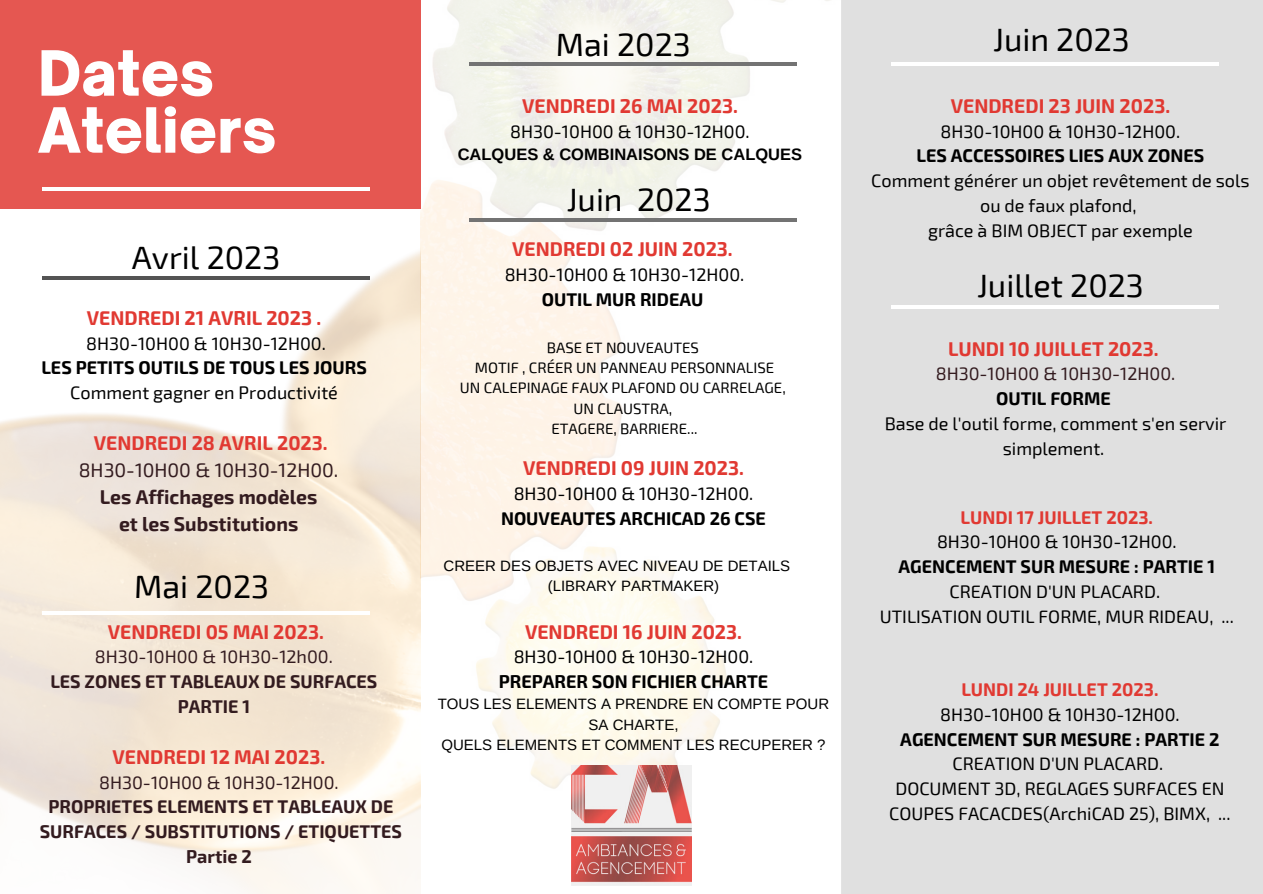
<style>
.page{position:relative;width:1263px;height:894px;background:#fff}
.page>*{position:absolute;margin:0;border:0;box-sizing:border-box;transform-origin:0 0}
.t1{font:900 59.55px/57px "Open Sauce One";color:#fff}
.t2{font:32.25px "Exo 2";color:#000}
.t3{font:700 19.5px "Exo 2";color:#e13932}
.t4{font:700 19.5px/27px "Exo 2";color:#331b1f;text-align:center}
.t5{font:19.5px "Exo 2";color:#331b1f}
.t6{font:18px/24.8px "Exo 2";color:#000;text-align:center}
.t7{font:700 18px "Exo 2";color:#000}
.t8{font:700 18px/24.8px "Exo 2";color:#331b1f;text-align:center}
.t9{font:18px "Exo 2";color:#331b1f}
.t10{font:700 18px "Exo 2";color:#e13932}
.t11{font:700 16.5px "Arimo";color:#000}
.t12{font:15px/20.2px "Arimo";color:#000}
.t13{font:15px/20.2px "Exo 2";color:#000;text-align:center}
</style>
<div class="page">
<div style="left:841px;top:0;width:422px;height:893px;background:#e0e0e0"></div>
<img style="left:421px;top:0;width:409px;height:886px">
<img style="left:0;top:251px;width:420px;height:642px">
<hr style="left:891px;top:62px;width:328px;height:4px;background:#fff">
<div style="left:0;top:0;width:420px;height:209px;background:#e55751"></div>
<hr style="left:42px;top:187px;width:328px;height:4px;background:#fff">
<img style="left:572px;top:765px;width:119px;height:119px">
<hr style="left:470px;top:62px;width:327px;height:4px;background:#737373">
<hr style="left:43px;top:276px;width:327px;height:3px;background:#545454">
<hr style="left:891px;top:305px;width:328px;height:3px;background:#fff">
<hr style="left:470px;top:218px;width:327px;height:4px;background:#737373">
<svg style="left:43px;top:610px;width:327px;height:4px"></svg>
<h2 class="t2" style="left:556px;top:23px;width:136px">Mai 2023</h2>
<h2 class="t2" style="left:993px;top:18px;width:138px">Juin 2023</h2>
<h1 class="t1" style="left:38px;top:44px;width:240px">Dates<br>Ateliers</h1>
<p class="t3" style="left:522px;top:93px;width:217px">VENDREDI 26 MAI 2023.</p>
<p class="t6" style="left:510px;top:118px;width:241px">8H30-10H00 &amp; 10H30-12H00.</p>
<p class="t11" style="left:458px;top:145px;width:346px">CALQUES &amp; COMBINAISONS DE CALQUES</p>
<p class="t3" style="left:951px;top:93px;width:221px">VENDREDI 23 JUIN 2023.</p>
<p class="t6" style="left:941px;top:118px;width:241px">8H30-10H00 &amp; 10H30-12H00.</p>
<p class="t7" style="left:916px;top:144px;width:289px">LES ACCESSOIRES LIES AUX ZONES</p>
<p class="t6" style="left:871px;top:167px;width:380px">Comment générer un objet revêtement de sols ou de faux plafond,<br>grâce à BIM OBJECT par exemple</p>
<h2 class="t2" style="left:567px;top:179px;width:145px">Juin 2023</h2>
<p class="t3" style="left:512px;top:236px;width:222px">VENDREDI 02 JUIN 2023.</p>
<p class="t6" style="left:505px;top:261px;width:241px">8H30-10H00 &amp; 10H30-12H00.</p>
<p class="t7" style="left:542px;top:287px;width:163px">OUTIL MUR RIDEAU</p>
<p class="t13" style="left:460px;top:336px;width:327px">BASE ET NOUVEAUTES<br>MOTIF , CRÉER UN PANNEAU PERSONNALISE<br>UN CALEPINAGE FAUX PLAFOND OU CARRELAGE,<br>UN CLAUSTRA,<br>ETAGERE, BARRIERE...</p>
<h2 class="t2" style="left:132px;top:237px;width:150px">Avril 2023</h2>
<h2 class="t2" style="left:977px;top:264px;width:168px">Juillet 2023</h2>
<p class="t3" style="left:87px;top:305px;width:236px">VENDREDI 21 AVRIL 2023 .</p>
<p class="t6" style="left:86px;top:330px;width:241px">8H30-10H00 &amp; 10H30-12H00.</p>
<p class="t7" style="left:41px;top:356px;width:327px">LES PETITS OUTILS DE TOUS LES JOURS</p>
<p class="t6" style="left:70px;top:379px;width:263px">Comment gagner en Productivité</p>
<p class="t3" style="left:948px;top:336px;width:212px">LUNDI 10 JUILLET 2023.</p>
<p class="t9" style="left:936px;top:362px;width:241px">8H30-10H00 &amp; 10H30-12H00.</p>
<p class="t7" style="left:996px;top:387px;width:116px">OUTIL FORME</p>
<p class="t6" style="left:885px;top:410px;width:343px">Base de l'outil forme, comment s'en servir simplement.</p>
<p class="t3" style="left:94px;top:430px;width:235px">VENDREDI 28 AVRIL 2023.</p>
<p class="t5" style="left:79px;top:457px;width:261px">8H30-10H00 &amp; 10H30-12H00.</p>
<p class="t4" style="left:100px;top:482px;width:219px">Les Affichages modèles et les Substitutions</p>
<p class="t3" style="left:523px;top:455px;width:222px">VENDREDI 09 JUIN 2023.</p>
<p class="t6" style="left:514px;top:480px;width:241px">8H30-10H00 &amp; 10H30-12H00.</p>
<p class="t7" style="left:501px;top:506px;width:266px">NOUVEAUTES ARCHICAD 26 CSE</p>
<p class="t12" style="left:548px;top:555px;width:244px;text-indent:-104px">CREER DES OBJETS AVEC NIVEAU DE DETAILS (LIBRARY PARTMAKER)</p>
<p class="t10" style="left:961px;top:505px;width:194px">LUNDI 17 JUILLET 2023.</p>
<p class="t6" style="left:937px;top:528px;width:241px">8H30-10H00 &amp; 10H30-12H00.</p>
<p class="t7" style="left:899px;top:554px;width:318px">AGENCEMENT SUR MESURE : PARTIE 1</p>
<p class="t6" style="left:880px;top:578px;width:355px">CREATION D'UN PLACARD.<br>UTILISATION OUTIL FORME, MUR RIDEAU, ...</p>
<h2 class="t2" style="left:134px;top:566px;width:136px">Mai 2023</h2>
<p class="t3" style="left:108px;top:618px;width:218px">VENDREDI 05 MAI 2023.</p>
<p class="t9" style="left:95px;top:645px;width:240px">8H30-10H00 &amp; 10H30-12h00.</p>
<p class="t8" style="left:50px;top:668px;width:329px">LES ZONES ET TABLEAUX DE SURFACES<br>PARTIE 1</p>
<p class="t10" style="left:961px;top:677px;width:199px">LUNDI 24 JUILLET 2023.</p>
<p class="t3" style="left:525px;top:618px;width:218px">VENDREDI 16 JUIN 2023.</p>
<p class="t6" style="left:514px;top:643px;width:241px">8H30-10H00 &amp; 10H30-12H00.</p>
<p class="t7" style="left:499px;top:669px;width:271px">PREPARER SON FICHIER CHARTE</p>
<p class="t12" style="left:438px;top:693px;width:393px;text-align:center">TOUS LES ELEMENTS A PRENDRE EN COMPTE POUR<br>SA CHARTE,<br>QUELS ELEMENTS ET COMMENT LES RECUPERER ?</p>
<p class="t6" style="left:940px;top:701px;width:241px">8H30-10H00 &amp; 10H30-12H00.</p>
<p class="t7" style="left:900px;top:727px;width:321px">AGENCEMENT SUR MESURE : PARTIE 2</p>
<p class="t6" style="left:889px;top:750px;width:343px">CREATION D'UN PLACARD.<br>DOCUMENT 3D, REGLAGES SURFACES EN<br>COUPES FACACDES(ArchiCAD 25), BIMX, ...</p>
<p class="t3" style="left:112px;top:744px;width:214px">VENDREDI 12 MAI 2023.</p>
<p class="t9" style="left:99px;top:770px;width:241px">8H30-10H00 &amp; 10H30-12H00.</p>
<p class="t8" style="left:40px;top:793px;width:364px">PROPRIETES ELEMENTS ET TABLEAUX DE<br>SURFACES / SUBSTITUTIONS / ETIQUETTES<br>Partie 2</p>
</div>
